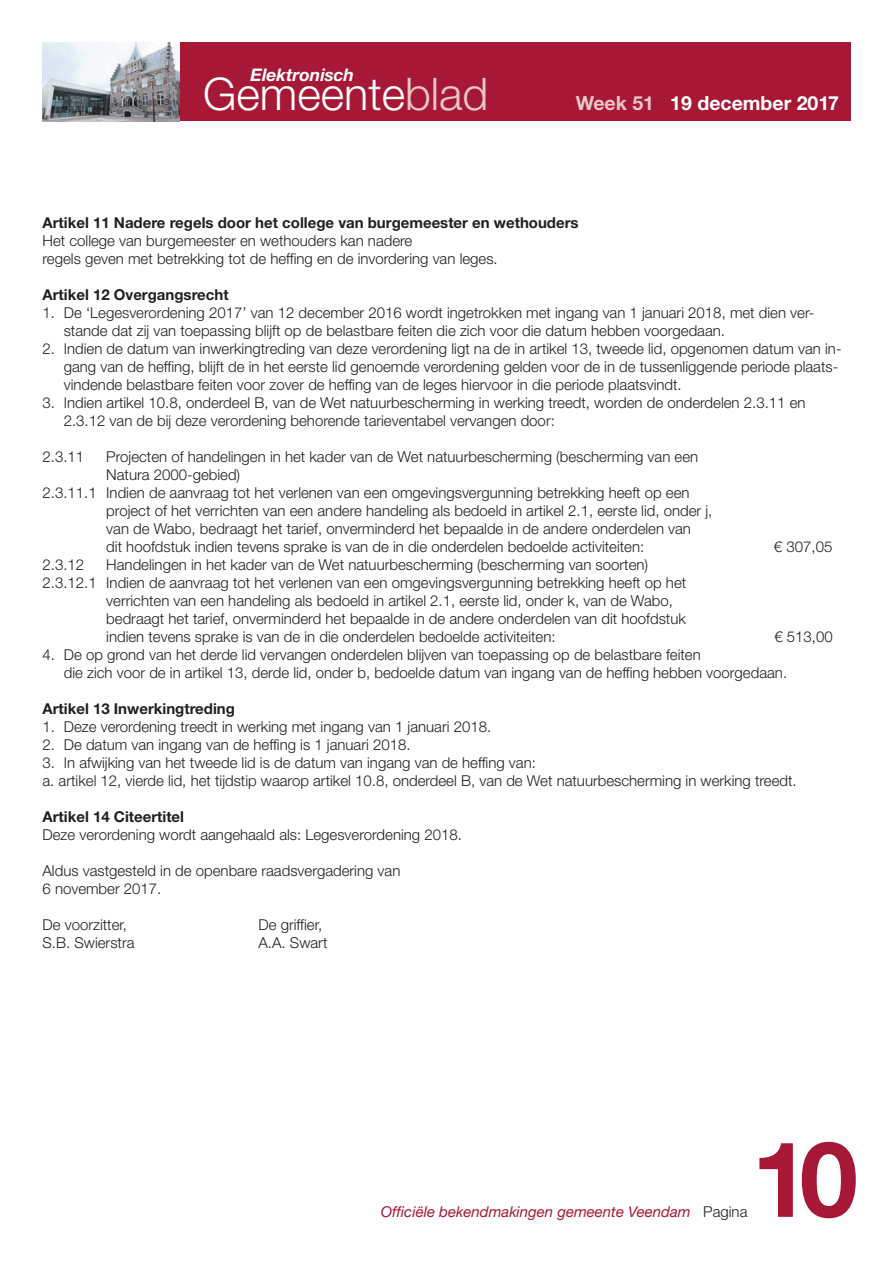
<style>
.page{position:relative;width:893px;height:1263px;background:#fff}
.page>*{position:absolute;margin:0;border:0;box-sizing:border-box;transform-origin:0 0}
.t1{font:700 105px "Helvetica Neue LT Std";color:#a61836}
.t2{font:300 45px "Helvetica Neue LT Std";color:#fff}
.t3{font:700 19.5px "Helvetica Neue LT Std";color:#fff}
.t4{font:italic 700 17.4px "Helvetica Neue LT Std";color:#fff}
.t5{font:300 15px/18px "Helvetica Neue LT Std";color:#231f20}
.t6{font:700 15px "Helvetica Neue LT Std";color:#231f20}
.t7{font:italic 15px "Helvetica Neue LT Std";color:#a61836}
.s1{color:#e9c7c3}
.s2{font-weight:300;font-style:normal;color:#231f20}
</style>
<div class="page">
<div style="left:43px;top:43px;width:807px;height:78px;background:#a61836"></div>
<img style="left:43px;top:43px;width:137px;height:78px">
<p class="t4" style="left:250px;top:68px;width:105px">Elektronisch</p>
<h2 class="t2" style="left:203px;top:78px;width:287px">Gemeente<span class="s1">blad</span></h2>
<h3 class="t3" style="left:576px;top:97px;width:265px"><span class="s1">Week 51</span> 19 december 2017</h3>
<p class="t6" style="left:43px;top:217px;width:538px">Artikel 11 Nadere regels door het college van burgemeester en wethouders</p>
<p class="t5" style="left:43px;top:233px;width:457px">Het college van burgemeester en wethouders kan nadere<br>regels geven met betrekking tot de heffing en de invordering van leges.</p>
<p class="t6" style="left:43px;top:289px;width:188px">Artikel 12 Overgangsrecht</p>
<p class="t5" style="left:64px;top:305px;width:752px;text-indent:-21px">1. De ‘Legesverordening 2017’ van 12 december 2016 wordt ingetrokken met ingang van 1 januari 2018, met dien ver&shy;stande dat zij van toepassing blijft op de belastbare feiten die zich voor die datum hebben voorgedaan.</p>
<p class="t5" style="left:64px;top:341px;width:779px;text-indent:-21px">2. Indien de datum van inwerkingtreding van deze verordening ligt na de in artikel 13, tweede lid, opgenomen datum van in&shy;gang van de heffing, blijft de in het eerste lid genoemde verordening gelden voor de in de tussenliggende periode plaats&shy;vindende belastbare feiten voor zover de heffing van de leges hiervoor in die periode plaatsvindt.</p>
<p class="t5" style="left:64px;top:395px;width:743px;text-indent:-21px">3. Indien artikel 10.8, onderdeel B, van de Wet natuurbescherming in werking treedt, worden de onderdelen 2.3.11 en<br>2.3.12 van de bij deze verordening behorende tarieventabel vervangen door:</p>
<p class="t5" style="left:43px;top:449px;width:43px">2.3.11</p>
<p class="t5" style="left:106px;top:449px;width:593px">Projecten of handelingen in het kader van de Wet natuurbescherming (bescherming van een</p>
<p class="t5" style="left:106px;top:467px;width:135px">Natura 2000-gebied)</p>
<p class="t5" style="left:43px;top:485px;width:649px">2.3.11.1 Indien de aanvraag tot het verlenen van een omgevingsvergunning betrekking heeft op een</p>
<p class="t5" style="left:106px;top:503px;width:608px">project of het verrichten van een andere handeling als bedoeld in artikel 2.1, eerste lid, onder j,</p>
<p class="t5" style="left:106px;top:521px;width:586px">van de Wabo, bedraagt het tarief, onverminderd het bepaalde in de andere onderdelen van</p>
<p class="t5" style="left:106px;top:539px;width:539px">dit hoofdstuk indien tevens sprake is van de in die onderdelen bedoelde activiteiten:</p>
<p class="t5" style="left:774px;top:539px;width:60px">€ 307,05</p>
<p class="t5" style="left:43px;top:557px;width:43px">2.3.12</p>
<p class="t5" style="left:106px;top:557px;width:543px">Handelingen in het kader van de Wet natuurbescherming (bescherming van soorten)</p>
<p class="t5" style="left:43px;top:575px;width:645px">2.3.12.1 Indien de aanvraag tot het verlenen van een omgevingsvergunning betrekking heeft op het</p>
<p class="t5" style="left:106px;top:593px;width:568px">verrichten van een handeling als bedoeld in artikel 2.1, eerste lid, onder k, van de Wabo,</p>
<p class="t5" style="left:106px;top:611px;width:581px">bedraagt het tarief, onverminderd het bepaalde in de andere onderdelen van dit hoofdstuk</p>
<p class="t5" style="left:106px;top:629px;width:451px">indien tevens sprake is van de in die onderdelen bedoelde activiteiten:</p>
<p class="t5" style="left:774px;top:629px;width:60px">€ 513,00</p>
<p class="t5" style="left:64px;top:647px;width:725px;text-indent:-21px">4. De op grond van het derde lid vervangen onderdelen blijven van toepassing op de belastbare feiten<br>die zich voor de in artikel 13, derde lid, onder b, bedoelde datum van ingang van de heffing hebben voorgedaan.</p>
<p class="t6" style="left:43px;top:703px;width:194px">Artikel 13 Inwerkingtreding</p>
<p class="t5" style="left:43px;top:719px;width:450px">1. Deze verordening treedt in werking met ingang van 1 januari 2018.</p>
<p class="t5" style="left:43px;top:737px;width:370px">2. De datum van ingang van de heffing is 1 januari 2018.</p>
<p class="t5" style="left:43px;top:755px;width:756px">3. In afwijking van het tweede lid is de datum van ingang van de heffing van:<br>a. artikel 12, vierde lid, het tijdstip waarop artikel 10.8, onderdeel B, van de Wet natuurbescherming in werking treedt.</p>
<p class="t6" style="left:43px;top:811px;width:143px">Artikel 14 Citeertitel</p>
<p class="t5" style="left:43px;top:827px;width:421px">Deze verordening wordt aangehaald als: Legesverordening 2018.</p>
<p class="t5" style="left:43px;top:863px;width:359px">Aldus vastgesteld in de openbare raadsvergadering van<br>6 november 2017.</p>
<p class="t5" style="left:43px;top:917px;width:86px">De voorzitter,</p>
<p class="t5" style="left:259px;top:917px;width:65px">De griffier,</p>
<p class="t5" style="left:43px;top:935px;width:93px">S.B. Swierstra</p>
<p class="t5" style="left:259px;top:935px;width:70px">A.A. Swart</p>
<p class="t7" style="left:381px;top:1206px;width:368px">Officiële bekendmakingen gemeente Veendam <span class="s2">Pagina</span></p>
<h1 class="t1" style="left:752px;top:1142px;width:108px">10</h1>
</div>
